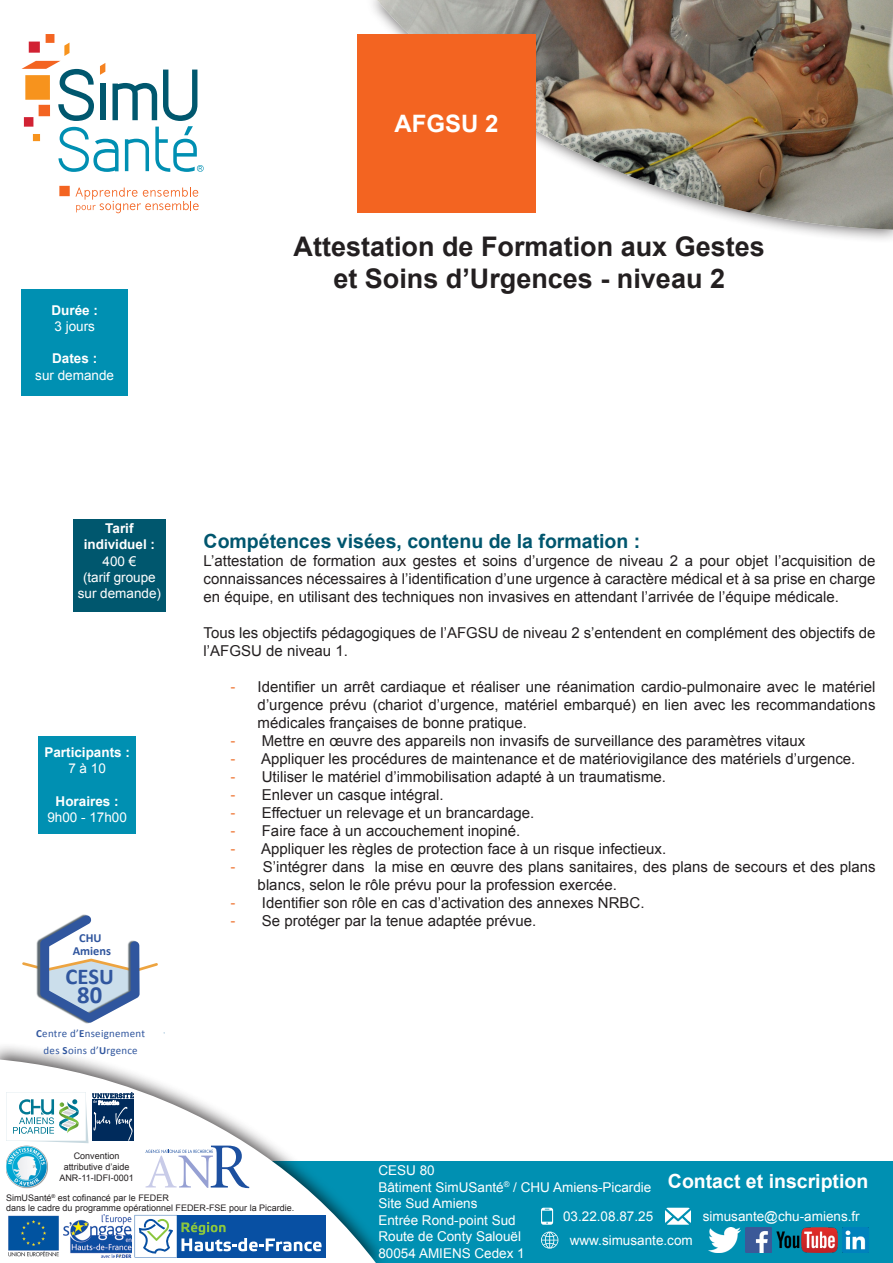
<style>
.page{position:relative;width:893px;height:1263px;background:#fff}
.page>*{position:absolute;margin:0;border:0;box-sizing:border-box;transform-origin:0 0}
.t1{font:700 27px/32.4px "Arial";color:#231f20;text-align:center}
.t2{font:700 24.75px "Calibri";color:#30569e}
.t3{font:700 24px "Arial";color:#fff}
.t4{font:700 22.65px "Calibri";color:#30569e}
.t5{font:700 19.5px "Arial";color:#00566e}
.t6{font:700 19.5px "Arial";color:#fff}
.t7{font:15px/18px "Arial";color:#231f20;text-align:justify}
.t8{font:13.5px/16.5px "Arial";color:#fff}
.t9{font:700 13.5px/16.2px "Arial";color:#fff;text-align:center}
.t10{font:700 12.3px/12.3px "Calibri";color:#30569e;text-align:center}
.t11{font:10.95px/16.4px "Calibri";letter-spacing:.025em;color:#30569e;text-align:center}
.t12{font:9px/10.8px "Arial";color:#231f20;text-align:center}
.s1{font-weight:700}
.s2{font-family:"Calibri";font-size:16.5px;color:#ea5b0c}
</style>
<div class="page">
<div style="left:365px;top:0;width:528px;height:243px;background:#231f20;opacity:.75"></div>
<img style="left:377px;top:0;width:516px;height:230px">
<div style="left:357px;top:34px;width:179px;height:179px;background:#f36421"></div>
<div style="left:0;top:1161px;width:893px;height:102px;background:#0090b2"></div>
<div style="left:0;top:1042px;width:390px;height:221px;background:#231f20;opacity:.75"></div>
<svg style="left:0;top:1059px;width:377px;height:204px"></svg>
<div style="left:46px;top:34px;width:8px;height:9px;background:#f36421"></div>
<div style="left:29px;top:42px;width:11px;height:11px;background:#d12233"></div>
<svg style="left:22px;top:43px;width:182px;height:129px"></svg>
<div style="left:59px;top:186px;width:11px;height:10px;background:#f36421"></div>
<svg style="left:75px;top:188px;width:124px;height:25px"></svg>
<img style="left:6px;top:1145px;width:42px;height:43px">
<svg style="left:145px;top:1145px;width:104px;height:43px"></svg>
<img style="left:6px;top:1215px;width:55px;height:42px">
<img style="left:64px;top:1215px;width:67px;height:42px">
<div style="left:177px;top:1215px;width:149px;height:42px;background:#0850a3"></div>
<svg style="left:135px;top:1215px;width:187px;height:42px"></svg>
<svg style="left:6px;top:1092px;width:128px;height:51px"></svg>
<svg style="left:541px;top:1231px;width:17px;height:17px"></svg>
<svg style="left:541px;top:1208px;width:12px;height:17px"></svg>
<svg style="left:665px;top:1208px;width:26px;height:17px"></svg>
<img style="left:776px;top:1227px;width:61px;height:26px">
<img style="left:843px;top:1227px;width:25px;height:26px">
<img style="left:709px;top:1227px;width:31px;height:26px">
<img style="left:745px;top:1227px;width:26px;height:26px">
<svg style="left:22px;top:915px;width:136px;height:108px"></svg>
<div style="left:73px;top:519px;width:93px;height:93px;background:#00576e"></div>
<div style="left:22px;top:289px;width:106px;height:106px;background:#0090b2"></div>
<div style="left:38px;top:736px;width:98px;height:97px;background:#0090b2"></div>
<h3 class="t3" style="left:394px;top:108px;width:106px">AFGSU 2</h3>
<p class="t9" style="left:51px;top:302px;width:48px">Durée :</p>
<p class="t8" style="left:54px;top:318px;width:42px">3 jours</p>
<p class="t9" style="left:52px;top:351px;width:47px">Dates :</p>
<p class="t8" style="left:35px;top:367px;width:80px">sur demande</p>
<h1 class="t1" style="left:294px;top:231px;width:473px">Attestation de Formation aux Gestes et Soins d’Urgences - niveau 2</h1>
<p class="t9" style="left:84px;top:521px;width:73px">Tarif individuel :</p>
<p class="t8" style="left:78px;top:553px;width:85px;text-align:center">400 €<br>(tarif groupe sur demande)</p>
<p class="t9" style="left:44px;top:745px;width:87px">Participants :</p>
<p class="t8" style="left:68px;top:760px;width:39px">7 à 10</p>
<p class="t9" style="left:56px;top:793px;width:65px">Horaires :</p>
<p class="t8" style="left:47px;top:809px;width:81px">9h00 - 17h00</p>
<p class="t10" style="left:73px;top:931px;width:40px">CHU<br>Amiens</p>
<h3 class="t4" style="left:65px;top:962px;width:50px">CESU</h3>
<h2 class="t2" style="left:77px;top:980px;width:27px">80</h2>
<p class="t11" style="left:36px;top:1025px;width:110px"><span class="s1">C</span>entre d’<span class="s1">E</span>nseignement des <span class="s1">S</span>oins d’<span class="s1">U</span>rgence</p>
<h3 class="t5" style="left:204px;top:528px;width:438px">Compétences visées, contenu de la formation :</h3>
<p class="t7" style="left:204px;top:552px;width:673px">L’attestation de formation aux gestes et soins d’urgence de niveau 2 a pour objet l’acquisition de connaissances nécessaires à l’identification d’une urgence à caractère médical et à sa prise en charge en équipe, en utilisant des techniques non invasives en attendant l’arrivée de l’équipe médicale.</p>
<p class="t7" style="left:204px;top:624px;width:673px">Tous les objectifs pédagogiques de l’AFGSU de niveau 2 s’entendent en complément des objectifs de l’AFGSU de niveau 1.</p>
<p class="t7" style="left:258px;top:678px;width:619px;text-indent:-27px"><span class="s2">-</span> Identifier un arrêt cardiaque et réaliser une réanimation cardio-pulmonaire avec le matériel d’urgence prévu (chariot d’urgence, matériel embarqué) en lien avec les recommandations médicales françaises de bonne pratique.</p>
<p class="t7" style="left:231px;top:732px;width:576px"><span class="s2">-</span> Mettre en œuvre des appareils non invasifs de surveillance des paramètres vitaux</p>
<p class="t7" style="left:231px;top:750px;width:626px"><span class="s2">-</span> Appliquer les procédures de maintenance et de matériovigilance des matériels d’urgence.</p>
<p class="t7" style="left:231px;top:768px;width:437px"><span class="s2">-</span> Utiliser le matériel d’immobilisation adapté à un traumatisme.</p>
<p class="t7" style="left:231px;top:786px;width:214px"><span class="s2">-</span> Enlever un casque intégral.</p>
<p class="t7" style="left:231px;top:804px;width:305px"><span class="s2">-</span> Effectuer un relevage et un brancardage.</p>
<p class="t7" style="left:231px;top:822px;width:291px"><span class="s2">-</span> Faire face à un accouchement inopiné.</p>
<p class="t7" style="left:231px;top:840px;width:437px"><span class="s2">-</span> Appliquer les règles de protection face à un risque infectieux.</p>
<p class="t7" style="left:258px;top:858px;width:619px;text-indent:-27px"><span class="s2">-</span> S’intégrer dans la mise en œuvre des plans sanitaires, des plans de secours et des plans blancs, selon le rôle prévu pour la profession exercée.</p>
<p class="t7" style="left:231px;top:894px;width:415px"><span class="s2">-</span> Identifier son rôle en cas d’activation des annexes NRBC.</p>
<p class="t7" style="left:231px;top:912px;width:307px"><span class="s2">-</span> Se protéger par la tenue adaptée prévue.</p>
<p class="t12" style="left:59px;top:1151px;width:76px">Convention attributive d’aide<br>ANR-11-IDFI-0001</p>
<p class="t12" style="left:6px;top:1192px;width:290px;text-align:left">SimUSanté<sup>®</sup> est cofinancé par le FEDER<br>dans le cadre du programme opérationnel FEDER-FSE pour la Picardie.</p>
<p class="t8" style="left:378px;top:1162px;width:274px">CESU 80<br>Bâtiment SimUSanté<sup>®</sup> / CHU Amiens-Picardie<br>Site Sud Amiens<br>Entrée Rond-point Sud<br>Route de Conty Salouël<br>80054 AMIENS Cedex 1</p>
<h3 class="t6" style="left:668px;top:1168px;width:202px">Contact et inscription</h3>
<p class="t8" style="left:563px;top:1208px;width:92px">03.22.08.87.25</p>
<p class="t8" style="left:703px;top:1208px;width:158px">simusante@chu-amiens.fr</p>
<p class="t8" style="left:570px;top:1232px;width:125px">www.simusante.com</p>
</div>
